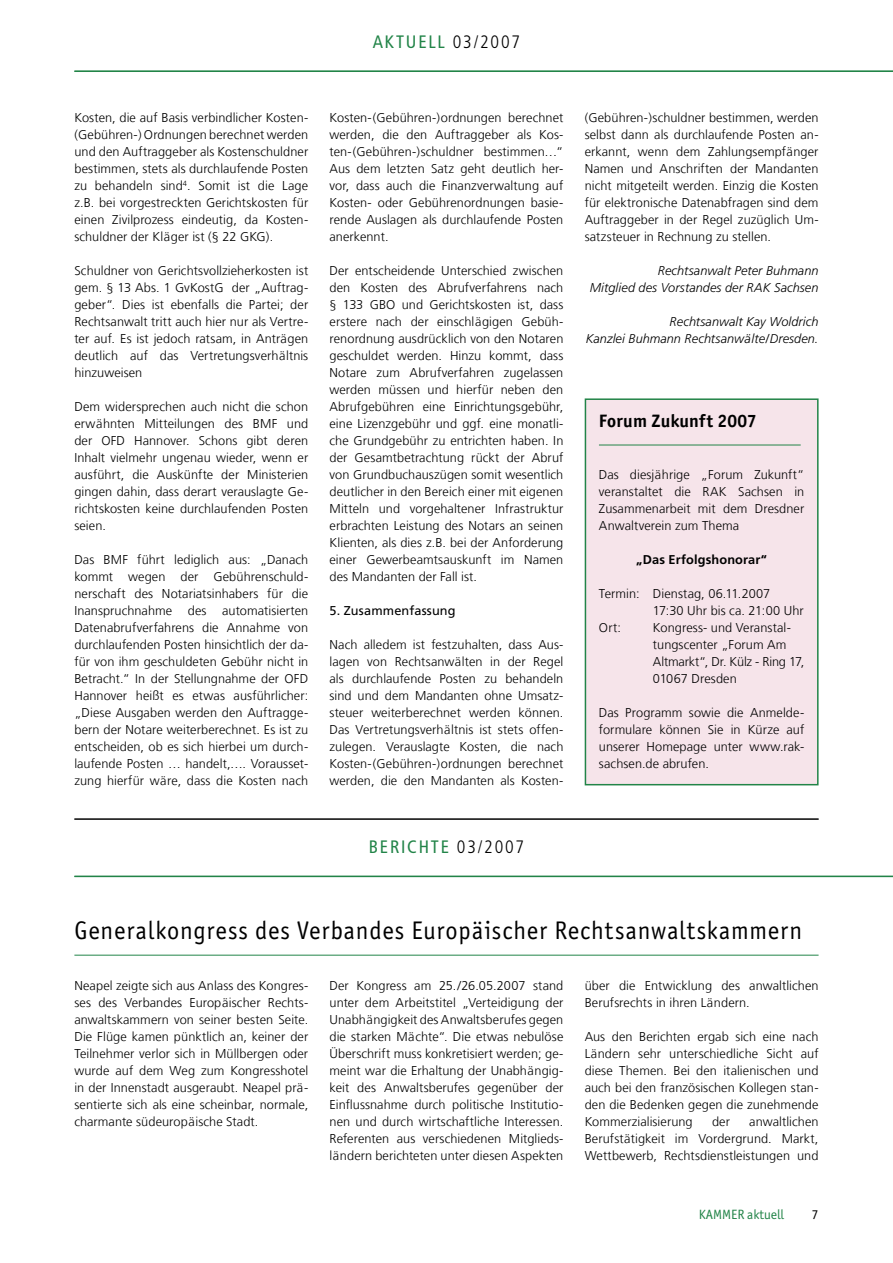
<style>
.page{position:relative;width:893px;height:1263px;background:#fff}
.page>*{position:absolute;margin:0;border:0;box-sizing:border-box;transform-origin:0 0}
.Headline_2SP{font:25.5px "ITC Officina Sans";letter-spacing:.035em;color:#000;scale:.96 1}
.t1{font:condensed 18px "Frutiger LT";letter-spacing:.1em;color:#228448}
.Headline_1SP{font:700 18px "ITC Officina Sans";letter-spacing:.015em;color:#000}
.t2{font:13.5px "ITC Officina Sans";color:#228448}
.t3{font:13.5px "ITC Officina Sans";color:#000}
.Lauftext{font:300 12.75px/17px "Frutiger LT Com";letter-spacing:.005em;color:#000;text-align:justify}
.Autorenzeile{font:italic 300 12.75px "Frutiger LT";letter-spacing:.005em;color:#000}
.Lauftext-2{font:300 12.75px "Frutiger LT Com";letter-spacing:-.015em;color:#000}
.Lauftext_XTRABold{font:700 12.75px "Frutiger LT";letter-spacing:.01em;color:#000}
.Lauftext_Bold{font:12.75px "Frutiger LT Com";letter-spacing:.01em;color:#000}
.s1{font-weight:300;color:#000}
</style>
<div class="page">
<hr style="left:74px;top:71px;width:819px;height:1px;background:#228448">
<div style="left:585px;top:399px;width:233px;height:386px;background:#f6e4ea"></div>
<hr style="left:599px;top:445px;width:202px;height:1px;background:#228448">
<div style="left:585px;top:398px;width:234px;height:387px;border:2px solid #228448"></div>
<hr style="left:74px;top:876px;width:819px;height:1px;background:#228448">
<hr style="left:74px;top:819px;width:745px;height:1px;background:#000">
<hr style="left:74px;top:955px;width:745px;height:1px;background:#228448">
<h2 class="t1" style="left:373px;top:31px;width:149px">AKTUELL <span class="s1">03/2007</span></h2>
<p class="Lauftext" style="left:74px;top:109px;width:235px">Kosten, die auf Basis verbindlicher Kosten-(Gebühren-) Ordnungen berechnet werden und den Auftraggeber als Kostenschuldner bestimmen, stets als durchlaufende Posten zu behandeln sind<sup>4</sup>. Somit ist die Lage z.B. bei vorgestreckten Gerichtskosten für einen Zivilprozess eindeutig, da Kosten&shy;schuldner der Kläger ist (§ 22 GKG).</p>
<p class="Lauftext" style="left:74px;top:262px;width:235px">Schuldner von Gerichtsvollzieherkosten ist gem. § 13 Abs. 1 GvKostG der „Auftrag&shy;geber“. Dies ist ebenfalls die Partei; der Rechtsanwalt tritt auch hier nur als Vertre&shy;ter auf. Es ist jedoch ratsam, in Anträgen deutlich auf das Vertretungsverhältnis hinzuweisen</p>
<p class="Lauftext" style="left:74px;top:398px;width:235px">Dem widersprechen auch nicht die schon erwähnten Mitteilungen des BMF und der OFD Hannover. Schons gibt deren Inhalt vielmehr ungenau wieder, wenn er ausführt, die Auskünfte der Ministerien gingen dahin, dass derart verauslagte Ge&shy;richtskosten keine durchlaufenden Posten seien.</p>
<p class="Lauftext" style="left:74px;top:551px;width:235px">Das BMF führt lediglich aus: „Danach kommt wegen der Gebührenschuld&shy;nerschaft des Notariatsinhabers für die Inanspruchnahme des automatisierten Datenabrufverfahrens die Annahme von durchlaufenden Posten hinsichtlich der da&shy;für von ihm geschuldeten Gebühr nicht in Betracht.“ In der Stellungnahme der OFD Hannover heißt es etwas ausführlicher: „Diese Ausgaben werden den Auftragge&shy;bern der Notare weiterberechnet. Es ist zu entscheiden, ob es sich hierbei um durch&shy;laufende Posten … handelt,…. Vorausset&shy;zung hierfür wäre, dass die Kosten nach</p>
<p class="Lauftext" style="left:330px;top:109px;width:235px">Kosten-(Gebühren-)ordnungen berechnet werden, die den Auftraggeber als Kos&shy;ten-(Gebühren-)schuldner bestimmen…“ Aus dem letzten Satz geht deutlich her&shy;vor, dass auch die Finanzverwaltung auf Kosten- oder Gebührenordnungen basie&shy;rende Auslagen als durchlaufende Posten anerkennt.</p>
<p class="Lauftext" style="left:330px;top:262px;width:235px">Der entscheidende Unterschied zwischen den Kosten des Abrufverfahrens nach § 133 GBO und Gerichtskosten ist, dass erstere nach der einschlägigen Gebüh&shy;renordnung ausdrücklich von den Notaren geschuldet werden. Hinzu kommt, dass Notare zum Abrufverfahren zugelassen werden müssen und hierfür neben den Abrufgebühren eine Einrichtungsgebühr, eine Lizenzgebühr und ggf. eine monatli&shy;che Grundgebühr zu entrichten haben. In der Gesamtbetrachtung rückt der Abruf von Grundbuchauszügen somit wesentlich deutlicher in den Bereich einer mit eigenen Mitteln und vorgehaltener Infrastruktur erbrachten Leistung des Notars an seinen Klienten, als dies z.B. bei der Anforderung einer Gewerbeamtsauskunft im Namen des Mandanten der Fall ist.</p>
<p class="Lauftext_Bold" style="left:330px;top:603px;width:128px">5. Zusammenfassung</p>
<p class="Lauftext" style="left:330px;top:636px;width:235px">Nach alledem ist festzuhalten, dass Aus&shy;lagen von Rechtsanwälten in der Regel als durchlaufende Posten zu behandeln sind und dem Mandanten ohne Umsatz&shy;steuer weiterberechnet werden können.<br>Das Vertretungsverhältnis ist stets offen&shy;zulegen. Verauslagte Kosten, die nach Kosten-(Gebühren-)ordnungen berechnet werden, die den Mandanten als Kosten-</p>
<p class="t1" style="left:369px;top:836px;width:157px">BERICHTE <span class="s1">03/2007</span></p>
<p class="Lauftext" style="left:585px;top:109px;width:235px">(Gebühren-)schuldner bestimmen, werden selbst dann als durchlaufende Posten an&shy;erkannt, wenn dem Zahlungsempfänger Namen und Anschriften der Mandanten nicht mitgeteilt werden. Einzig die Kosten für elektronische Datenabfragen sind dem Auftraggeber in der Regel zuzüglich Um&shy;satzsteuer in Rechnung zu stellen.</p>
<p class="Autorenzeile" style="left:658px;top:263px;width:162px">Rechtsanwalt Peter Buhmann</p>
<p class="Autorenzeile" style="left:590px;top:280px;width:230px">Mitglied des Vorstandes der RAK Sachsen</p>
<p class="Autorenzeile" style="left:670px;top:314px;width:150px">Rechtsanwalt Kay Woldrich</p>
<p class="Autorenzeile" style="left:586px;top:331px;width:234px">Kanzlei Buhmann Rechtsanwälte/Dresden.</p>
<p class="Headline_1SP" style="left:599px;top:409px;width:159px">Forum Zukunft 2007</p>
<p class="Lauftext" style="left:599px;top:466px;width:207px">Das diesjährige „Forum Zukunft“ veranstaltet die RAK Sachsen in Zusammenarbeit mit dem Dresdner Anwaltverein zum Thema</p>
<p class="Lauftext_XTRABold" style="left:636px;top:552px;width:132px">„Das Erfolgshonorar“</p>
<p class="Lauftext" style="left:599px;top:585px;width:173px">Termin: Dienstag, 06.11.2007</p>
<p class="Lauftext" style="left:653px;top:602px;width:152px">17:30 Uhr bis ca. 21:00 Uhr</p>
<p class="Lauftext" style="left:599px;top:619px;width:23px">Ort:</p>
<p class="Lauftext" style="left:653px;top:619px;width:139px">Kongress- und Veranstal-</p>
<p class="Lauftext" style="left:653px;top:636px;width:135px">tungscenter „Forum Am</p>
<p class="Lauftext-2" style="left:653px;top:654px;width:153px">Altmarkt“, Dr. Külz - Ring 17,</p>
<p class="Lauftext" style="left:653px;top:671px;width:85px">01067 Dresden</p>
<p class="Lauftext" style="left:599px;top:705px;width:207px">Das Programm sowie die Anmelde&shy;formulare können Sie in Kürze auf unserer Homepage unter www.rak&shy;sachsen.de abrufen.</p>
<p class="Headline_2SP" style="left:74px;top:915px;width:760px">Generalkongress des Verbandes Europäischer Rechtsanwaltskammern</p>
<p class="Lauftext" style="left:74px;top:977px;width:235px">Neapel zeigte sich aus Anlass des Kongres&shy;ses des Verbandes Europäischer Rechts&shy;anwaltskammern von seiner besten Seite.<br>Die Flüge kamen pünktlich an, keiner der Teilnehmer verlor sich in Müllbergen oder wurde auf dem Weg zum Kongresshotel in der Innenstadt ausgeraubt. Neapel prä&shy;sentierte sich als eine scheinbar, normale, charmante südeuropäische Stadt.</p>
<p class="Lauftext" style="left:330px;top:977px;width:235px">Der Kongress am 25./26.05.2007 stand unter dem Arbeitstitel „Verteidigung der Unabhängigkeit des Anwaltsberufes gegen die starken Mächte“. Die etwas nebulöse Überschrift muss konkretisiert werden; ge&shy;meint war die Erhaltung der Unabhängig&shy;keit des Anwaltsberufes gegenüber der Einflussnahme durch politische Institutio&shy;nen und durch wirtschaftliche Interessen.<br>Referenten aus verschiedenen Mitglieds&shy;ländern berichteten unter diesen Aspekten</p>
<p class="Lauftext" style="left:585px;top:977px;width:235px">über die Entwicklung des anwaltlichen<br>Berufsrechts in ihren Ländern.</p>
<p class="Lauftext" style="left:585px;top:1028px;width:235px">Aus den Berichten ergab sich eine nach Ländern sehr unterschiedliche Sicht auf diese Themen. Bei den italienischen und auch bei den französischen Kollegen stan&shy;den die Bedenken gegen die zunehmende Kommerzialisierung</p>
<p class="Lauftext" style="left:585px;top:1113px;width:235px;text-indent:165px">anwaltlichen Berufstätigkeit im Vordergrund. Markt, Wettbewerb, Rechtsdienstleistungen und</p>
<p class="Lauftext" style="left:712px;top:1113px;width:19px">der</p>
<p class="t2" style="left:699px;top:1206px;width:87px">KAMMER aktuell</p>
<p class="t3" style="left:812px;top:1206px;width:8px">7</p>
</div>
